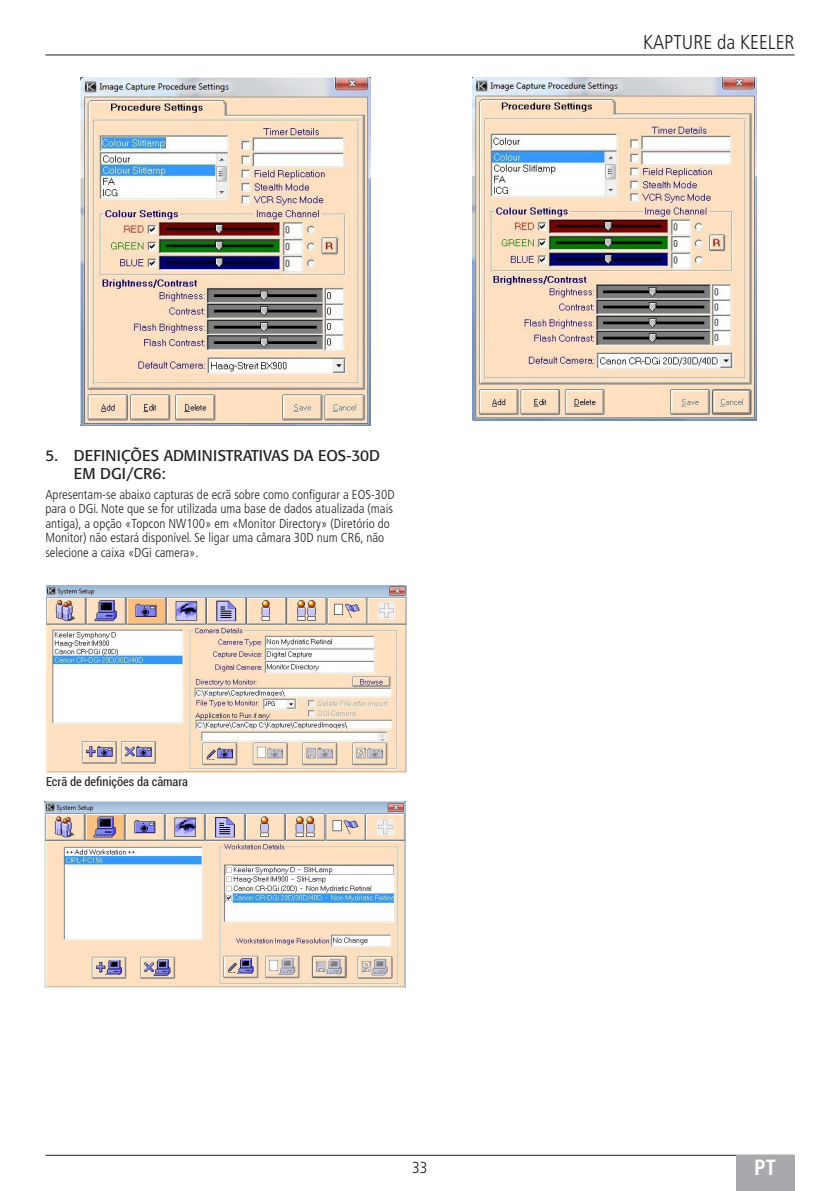
<style>
.page{position:relative;width:840px;height:1191px;background:#fff}
.page>*{position:absolute;margin:0;border:0;box-sizing:border-box;transform-origin:0 0}
.t1{font:700 condensed 22px "Frutiger LT Pro";color:#fff}
.t2{font:300 condensed 20px "Frutiger LT Pro";color:#231f20}
.t3{font:300 condensed 16px "Frutiger LT Pro";color:#231f20}
.t4{font:15.4px/17.4px "Formata BQ";color:#231f20}
.Body_text{font:300 condensed 13px/14.4px "Frutiger LT Pro";color:#231f20}
.t5{font:condensed 12.4px "Roboto";color:#231f20}
</style>
<div class="page">
<hr style="left:45px;top:1155px;width:749px;height:1px;background:#231f20">
<div style="left:735px;top:1155px;width:59px;height:36px;background:#a8a9ad"></div>
<hr style="left:45px;top:55px;width:749px;height:1px;background:#231f20">
<img style="left:81px;top:77px;width:289px;height:349px">
<img style="left:46px;top:585px;width:360px;height:187px">
<img style="left:45px;top:801px;width:360px;height:186px">
<img style="left:472px;top:77px;width:283px;height:344px">
<h2 class="t2" style="left:642px;top:31px;width:153px">KAPTURE da KEELER</h2>
<p class="t4" style="left:74px;top:447px;width:307px;text-indent:-28px">5. DEFINIÇÕES ADMINISTRATIVAS DA EOS-30D<br>EM DGI/CR6:</p>
<p class="Body_text" style="left:45px;top:487px;width:350px">Apresentam-se abaixo capturas de ecrã sobre como configurar a EOS-30D para o DGi. Note que se for utilizada uma base de dados atualizada (mais antiga), a opção «Topcon NW100» em «Monitor Directory» (Diretório do Monitor) não estará disponível. Se ligar uma câmara 30D num CR6, não selecione a caixa «DGi camera».</p>
<p class="t5" style="left:46px;top:773px;width:143px">Ecrã de definições da câmara</p>
<p class="t3" style="left:412px;top:1157px;width:17px">33</p>
<h1 class="t1" style="left:753px;top:1154px;width:24px">PT</h1>
</div>
